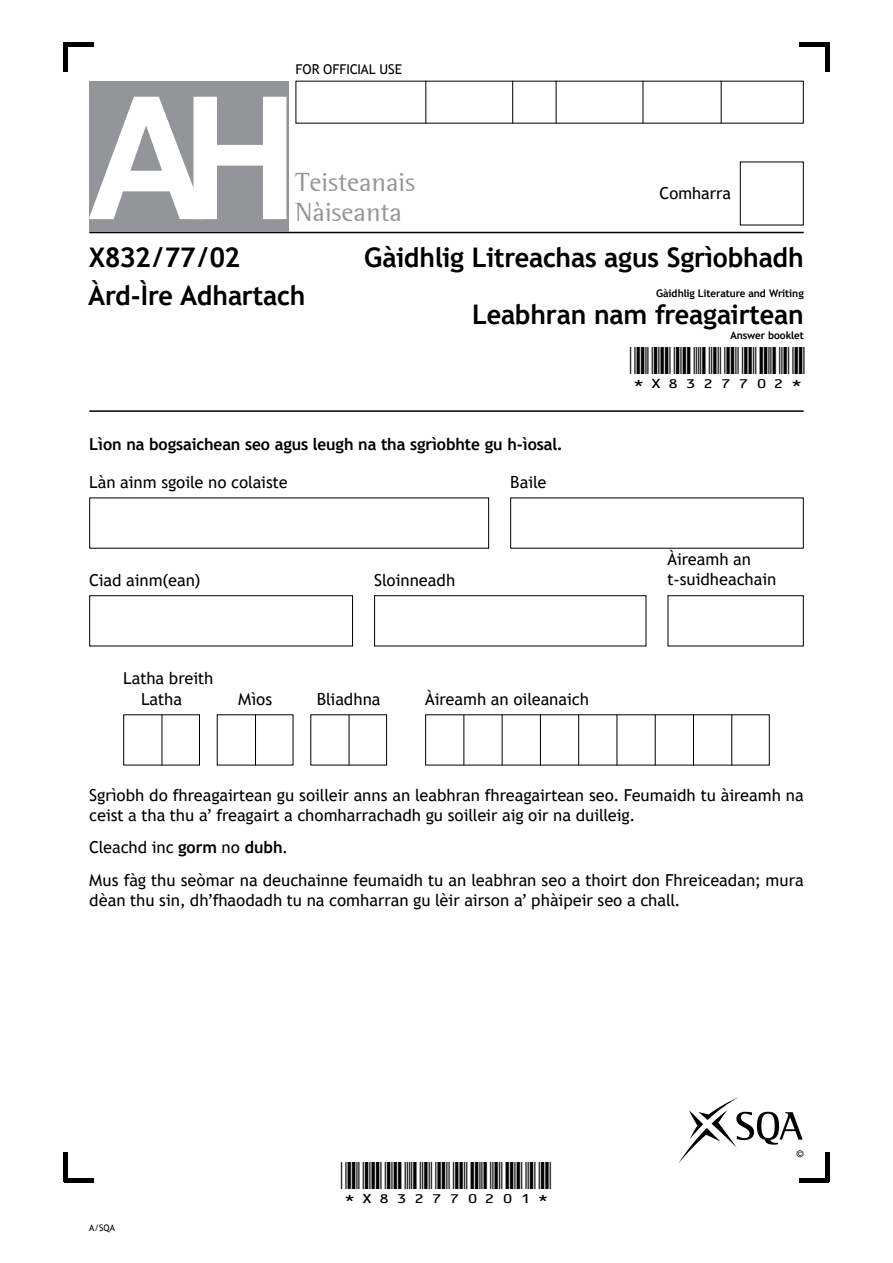
<style>
.page{position:relative;width:893px;height:1263px;background:#fff}
.page>*{position:absolute;margin:0;border:0;box-sizing:border-box;transform-origin:0 0}
.t1{font:700 171px "Arial";color:#fff;scale:.95 1}
.Basic_spaced{font:700 27px "Trebuchet 2010";color:#000}
.t2{font:27px/30px "Rotis Semi Serif";color:#939598}
.t3{font:18px "BC39 Short HR";color:#000;scale:1.25 1}
.t4{font:16.5px/19.8px "Trebuchet 2010";color:#000}
.t5{font:700 16.5px "Trebuchet 2010";color:#000}
.t6{font:16.5px "Trebuchet MS";color:#000}
.t7{font:13.5px "Trebuchet 2010";color:#000}
.t8{font:700 10.5px "Trebuchet 2010";color:#000}
.t9{font:9px "Trebuchet 2010";color:#000}
.t10{font:9px "Helvetica";color:#000}
.s1{font-weight:700}
</style>
<div class="page">
<hr style="left:64px;top:43px;width:4px;height:29px;background:#000">
<hr style="left:825px;top:43px;width:4px;height:29px;background:#000">
<hr style="left:64px;top:1152px;width:4px;height:30px;background:#000">
<hr style="left:825px;top:1152px;width:4px;height:30px;background:#000">
<hr style="left:64px;top:43px;width:30px;height:4px;background:#000">
<hr style="left:799px;top:43px;width:30px;height:4px;background:#000">
<hr style="left:799px;top:1178px;width:30px;height:4px;background:#000">
<hr style="left:64px;top:1178px;width:30px;height:4px;background:#000">
<hr style="left:425px;top:81px;width:1px;height:42px;background:#000">
<hr style="left:512px;top:81px;width:1px;height:42px;background:#000">
<hr style="left:556px;top:81px;width:1px;height:42px;background:#000">
<hr style="left:643px;top:81px;width:1px;height:42px;background:#000">
<hr style="left:721px;top:81px;width:1px;height:42px;background:#000">
<hr style="left:89px;top:232px;width:715px;height:1px;background:#000">
<hr style="left:89px;top:410px;width:715px;height:2px;background:#000">
<div style="left:740px;top:162px;width:64px;height:63px;border:1px solid #000"></div>
<div style="left:668px;top:595px;width:136px;height:51px;border:1px solid #000"></div>
<svg style="left:678px;top:1097px;width:125px;height:67px"></svg>
<div style="left:89px;top:595px;width:264px;height:51px;border:1px solid #000"></div>
<div style="left:374px;top:595px;width:272px;height:51px;border:1px solid #000"></div>
<hr style="left:463px;top:714px;width:1px;height:51px;background:#000">
<hr style="left:502px;top:714px;width:1px;height:51px;background:#000">
<hr style="left:540px;top:714px;width:1px;height:51px;background:#000">
<hr style="left:578px;top:714px;width:1px;height:51px;background:#000">
<hr style="left:617px;top:714px;width:1px;height:51px;background:#000">
<hr style="left:655px;top:714px;width:1px;height:51px;background:#000">
<hr style="left:693px;top:714px;width:1px;height:51px;background:#000">
<hr style="left:731px;top:714px;width:1px;height:51px;background:#000">
<div style="left:123px;top:714px;width:77px;height:51px;border:1px solid #000"></div>
<hr style="left:162px;top:714px;width:1px;height:51px;background:#000">
<hr style="left:255px;top:714px;width:1px;height:51px;background:#000">
<hr style="left:349px;top:714px;width:1px;height:51px;background:#000">
<div style="left:89px;top:81px;width:200px;height:151px;background:#939598"></div>
<p class="t7" style="left:296px;top:60px;width:108px">FOR OFFICIAL USE</p>
<h1 class="t1" style="left:89px;top:45px;width:223px">AH</h1>
<p class="t2" style="left:295px;top:167px;width:122px">Teisteanais<br>Nàiseanta</p>
<p class="t6" style="left:660px;top:183px;width:73px">Comharra</p>
<h2 class="Basic_spaced" style="left:89px;top:240px;width:153px">X832/77/02</h2>
<p class="Basic_spaced" style="left:89px;top:278px;width:218px">Àrd-Ìre Adhartach</p>
<p class="Basic_spaced" style="left:364px;top:240px;width:441px">Gàidhlig Litreachas agus Sgrìobhadh</p>
<p class="t8" style="left:656px;top:286px;width:149px">Gàidhlig Literature and Writing</p>
<p class="Basic_spaced" style="left:472px;top:297px;width:333px">Leabhran nam freagairtean</p>
<p class="t8" style="left:730px;top:328px;width:75px">Answer booklet</p>
<p class="t3" style="left:630px;top:357px;width:142px">*X8327702*</p>
<p class="t5" style="left:89px;top:434px;width:475px">Lìon na bogsaichean seo agus leugh na tha sgrìobhte gu h-ìosal.</p>
<p class="t4" style="left:89px;top:472px;width:200px">Làn ainm sgoile no colaiste</p>
<p class="t4" style="left:89px;top:570px;width:113px">Ciad ainm(ean)</p>
<p class="t4" style="left:374px;top:570px;width:83px">Sloinneadh</p>
<p class="t4" style="left:510px;top:472px;width:38px">Baile</p>
<p class="t4" style="left:141px;top:667px;width:74px;line-height:21.3px;text-indent:-18px">Latha breith<br>Latha</p>
<p class="t4" style="left:238px;top:689px;width:36px">Mìos</p>
<p class="t4" style="left:317px;top:689px;width:65px">Bliadhna</p>
<p class="t4" style="left:425px;top:689px;width:165px">Àireamh an oileanaich</p>
<p class="t4" style="left:668px;top:549px;width:110px">Àireamh an t-suidheachain</p>
<p class="t4" style="left:89px;top:785px;width:716px">Sgrìobh do fhreagairtean gu soilleir anns an leabhran fhreagairtean seo. Feumaidh tu àireamh na ceist a tha thu a’ freagairt a chomharrachadh gu soilleir aig oir na duilleig.</p>
<p class="t4" style="left:89px;top:837px;width:200px">Cleachd inc <span class="s1">gorm</span> no <span class="s1">dubh</span>.</p>
<p class="t4" style="left:89px;top:870px;width:716px">Mus fàg thu seòmar na deuchainne feumaidh tu an leabhran seo a thoirt don Fhreiceadan; mura dèan thu sin, dh’fhaodadh tu na comharran gu lèir airson a’ phàipeir seo a chall.</p>
<p class="t9" style="left:89px;top:1222px;width:27px">A/SQA</p>
<p class="t3" style="left:341px;top:1172px;width:170px">*X832770201*</p>
<p class="t10" style="left:797px;top:1149px;width:8px">©</p>
</div>
